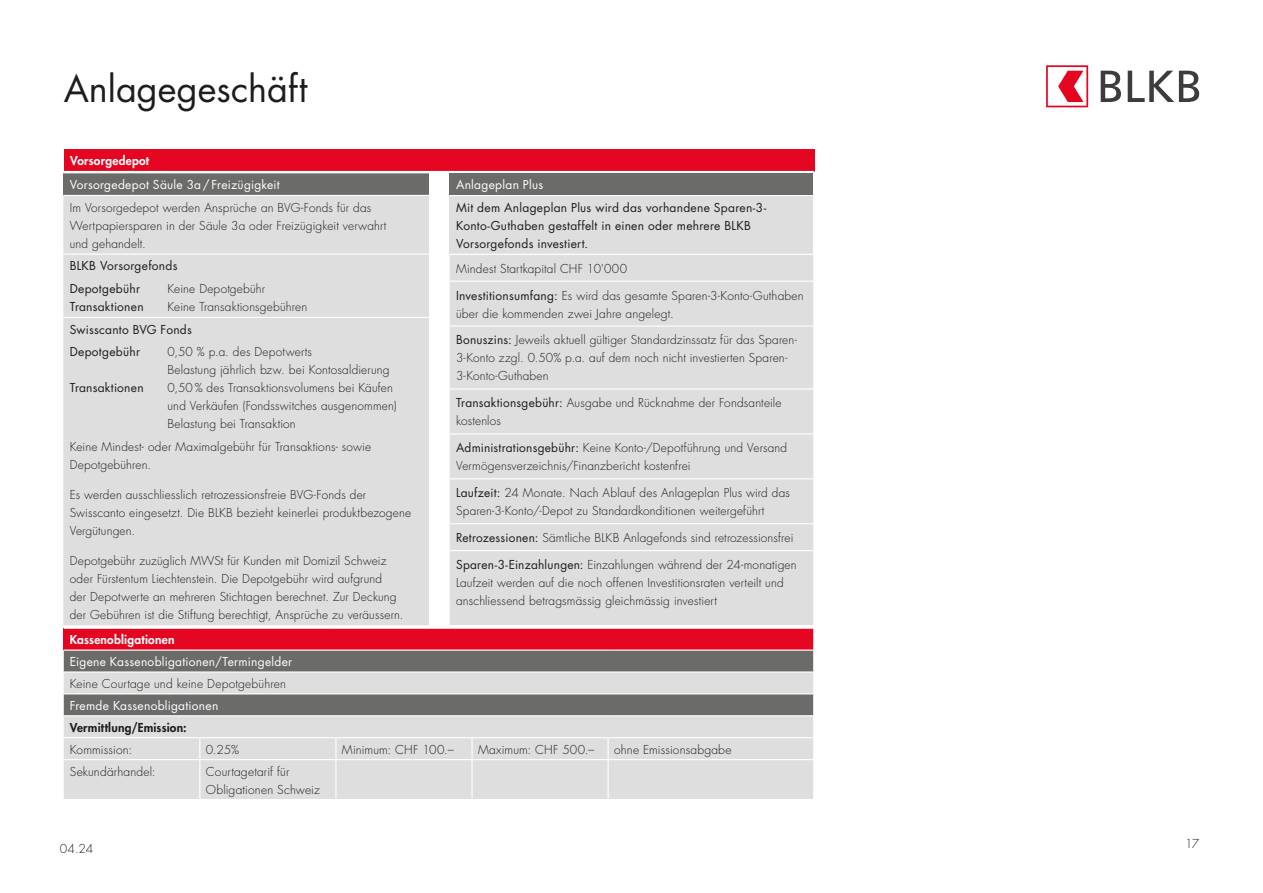
<style>
.page{position:relative;width:1263px;height:893px;background:#fff}
.page>*{position:absolute;margin:0;border:0;box-sizing:border-box;transform-origin:0 0}
.t1{font:36px "Futura Std";color:#1d1d1b}
.t2{font:300 12px/18px "Futura Std";letter-spacing:.015em;color:#1d1d1b}
.t3{font:12px/22.6px "Futura Std";letter-spacing:.02em;color:#1d1d1b}
.t4{font:12px "Futura Std";letter-spacing:.02em;color:#fff}
.t5{font:800 12px "Futura Std";letter-spacing:.02em;color:#fff}
.t6{font:800 12px "Futura Std";letter-spacing:.015em;color:#1d1d1b}
.s1{font-weight:400}
</style>
<div class="page">
<div style="left:63px;top:173px;width:366px;height:22px;background:#6b6b6a"></div>
<div style="left:63px;top:196px;width:366px;height:429px;background:#dedede"></div>
<hr style="left:63px;top:317px;width:98px;height:1px;background:#fff">
<hr style="left:161px;top:317px;width:268px;height:1px;background:#fff">
<hr style="left:63px;top:254px;width:98px;height:1px;background:#fff">
<hr style="left:161px;top:254px;width:268px;height:1px;background:#fff">
<div style="left:450px;top:173px;width:363px;height:23px;background:#6b6b6a"></div>
<div style="left:450px;top:196px;width:363px;height:58px;background:#dedede"></div>
<div style="left:450px;top:255px;width:363px;height:370px;background:#dedede"></div>
<hr style="left:450px;top:195px;width:363px;height:1px;background:#fff">
<hr style="left:450px;top:281px;width:363px;height:1px;background:#fff">
<hr style="left:450px;top:388px;width:363px;height:2px;background:#fff">
<hr style="left:450px;top:325px;width:363px;height:2px;background:#fff">
<hr style="left:450px;top:433px;width:363px;height:1px;background:#fff">
<hr style="left:450px;top:478px;width:363px;height:1px;background:#fff">
<hr style="left:450px;top:523px;width:363px;height:1px;background:#fff">
<hr style="left:450px;top:550px;width:363px;height:1px;background:#fff">
<div style="left:64px;top:628px;width:750px;height:22px;background:#e40521"></div>
<div style="left:64px;top:651px;width:749px;height:20px;background:#6b6b6a"></div>
<svg style="left:64px;top:673px;width:749px;height:126px;background:#cacaca"></svg>
<hr style="left:64px;top:628px;width:136px;height:1px;background:#fff">
<hr style="left:200px;top:628px;width:136px;height:1px;background:#fff">
<hr style="left:336px;top:628px;width:136px;height:1px;background:#fff">
<hr style="left:472px;top:628px;width:136px;height:1px;background:#fff">
<hr style="left:608px;top:628px;width:206px;height:1px;background:#fff">
<hr style="left:64px;top:649px;width:136px;height:2px;background:#fff">
<hr style="left:200px;top:649px;width:136px;height:2px;background:#fff">
<hr style="left:336px;top:649px;width:136px;height:2px;background:#fff">
<hr style="left:472px;top:649px;width:136px;height:2px;background:#fff">
<hr style="left:608px;top:649px;width:206px;height:2px;background:#fff">
<hr style="left:64px;top:693px;width:136px;height:1px;background:#fff">
<hr style="left:200px;top:693px;width:136px;height:1px;background:#fff">
<hr style="left:336px;top:693px;width:136px;height:1px;background:#fff">
<hr style="left:472px;top:693px;width:136px;height:1px;background:#fff">
<hr style="left:608px;top:693px;width:206px;height:1px;background:#fff">
<hr style="left:64px;top:715px;width:136px;height:1px;background:#fff">
<hr style="left:200px;top:715px;width:136px;height:1px;background:#fff">
<hr style="left:336px;top:715px;width:136px;height:1px;background:#fff">
<hr style="left:472px;top:715px;width:136px;height:1px;background:#fff">
<hr style="left:608px;top:715px;width:206px;height:1px;background:#fff">
<hr style="left:64px;top:737px;width:136px;height:1px;background:#fff">
<hr style="left:200px;top:737px;width:136px;height:1px;background:#fff">
<hr style="left:336px;top:737px;width:136px;height:1px;background:#fff">
<hr style="left:472px;top:737px;width:136px;height:1px;background:#fff">
<hr style="left:608px;top:737px;width:206px;height:1px;background:#fff">
<hr style="left:64px;top:759px;width:136px;height:1px;background:#fff">
<hr style="left:200px;top:759px;width:136px;height:1px;background:#fff">
<hr style="left:336px;top:759px;width:136px;height:1px;background:#fff">
<hr style="left:472px;top:759px;width:136px;height:1px;background:#fff">
<hr style="left:608px;top:759px;width:206px;height:1px;background:#fff">
<svg style="left:199px;top:738px;width:1px;height:21px"></svg>
<svg style="left:335px;top:738px;width:1px;height:21px"></svg>
<hr style="left:471px;top:738px;width:2px;height:21px;background:#fff">
<hr style="left:607px;top:738px;width:2px;height:21px;background:#fff">
<svg style="left:813px;top:629px;width:1px;height:87px"></svg>
<hr style="left:199px;top:760px;width:1px;height:39px;background:#fff">
<hr style="left:335px;top:760px;width:1px;height:39px;background:#fff">
<hr style="left:471px;top:760px;width:2px;height:39px;background:#fff">
<hr style="left:607px;top:760px;width:2px;height:39px;background:#fff">
<div style="left:64px;top:149px;width:750px;height:22px;background:#e40521"></div>
<svg style="left:1046px;top:65px;width:42px;height:42px"></svg>
<svg style="left:1101px;top:71px;width:20px;height:31px"></svg>
<svg style="left:1128px;top:71px;width:71px;height:31px"></svg>
<h1 class="t1" style="left:64px;top:66px;width:245px">Anlagegeschäft</h1>
<p class="t5" style="left:70px;top:153px;width:81px">Vorsorgedepot</p>
<p class="t4" style="left:70px;top:177px;width:212px">Vorsorgedepot Säule 3a/ Freizügigkeit</p>
<p class="t2" style="left:70px;top:199px;width:318px">Im Vorsorgedepot werden Ansprüche an BVG-Fonds für das<br>Wertpapiersparen in der Säule 3a oder Freizügigkeit verwahrt und gehandelt.</p>
<p class="t3" style="left:70px;top:255px;width:109px">BLKB Vorsorgefonds<br>Depotgebühr</p>
<p class="t3" style="left:70px;top:295px;width:76px">Transaktionen</p>
<p class="t2" style="left:168px;top:280px;width:141px">Keine Depotgebühr<br>Keine Transaktionsgebühren</p>
<p class="t3" style="left:70px;top:318px;width:124px">Swisscanto BVG Fonds<br>Depotgebühr</p>
<p class="t3" style="left:70px;top:377px;width:76px">Transaktionen</p>
<p class="t2" style="left:168px;top:343px;width:231px">0,50 % p.a. des Depotwerts<br>Belastung jährlich bzw. bei Kontosaldierung 0,50% des Transaktionsvolumens bei Käufen und Verkäufen (Fondsswitches ausgenommen)<br>Belastung bei Transaktion</p>
<p class="t2" style="left:70px;top:438px;width:303px">Keine Mindest- oder Maximalgebühr für Transaktions- sowie<br>Depotgebühren.</p>
<p class="t2" style="left:70px;top:486px;width:343px">Es werden ausschliesslich retrozessionsfreie BVG-Fonds der<br>Swisscanto eingesetzt. Die BLKB bezieht keinerlei produktbezogene<br>Vergütungen.</p>
<p class="t2" style="left:70px;top:552px;width:335px">Depotgebühr zuzüglich MWSt für Kunden mit Domizil Schweiz oder Fürstentum Liechtenstein. Die Depotgebühr wird aufgrund<br>der Depotwerte an mehreren Stichtagen berechnet. Zur Deckung der Gebühren ist die Stiftung berechtigt, Ansprüche zu veräussern.</p>
<p class="t4" style="left:456px;top:177px;width:89px">Anlageplan Plus</p>
<p class="t3" style="left:456px;top:199px;width:312px;line-height:18px">Mit dem Anlageplan Plus wird das vorhandene Sparen-3-<br>Konto-Guthaben gestaffelt in einen oder mehrere BLKB<br>Vorsorgefonds investiert.</p>
<p class="t2" style="left:456px;top:260px;width:172px">Mindest Startkapital CHF 10'000</p>
<p class="t2" style="left:456px;top:287px;width:349px"><span class="s1">Investitionsumfang:</span> Es wird das gesamte Sparen-3-Konto-Guthaben über die kommenden zwei Jahre angelegt.</p>
<p class="t2" style="left:456px;top:331px;width:342px"><span class="s1">Bonuszins:</span> Jeweils aktuell gültiger Standardzinssatz für das Sparen-<br>3-Konto zzgl. 0.50% p.a. auf dem noch nicht investierten Sparen-<br>3-Konto-Guthaben</p>
<p class="t2" style="left:456px;top:394px;width:327px"><span class="s1">Transaktionsgebühr:</span> Ausgabe und Rücknahme der Fondsanteile kostenlos</p>
<p class="t2" style="left:456px;top:439px;width:333px"><span class="s1">Administrationsgebühr:</span> Keine Konto-/Depotführung und Versand<br>Vermögensverzeichnis/Finanzbericht kostenfrei</p>
<p class="t2" style="left:456px;top:484px;width:335px"><span class="s1">Laufzeit:</span> 24 Monate. Nach Ablauf des Anlageplan Plus wird das<br>Sparen-3-Konto/-Depot zu Standardkonditionen weitergeführt</p>
<p class="t2" style="left:456px;top:529px;width:339px"><span class="s1">Retrozessionen:</span> Sämtliche BLKB Anlagefonds sind retrozessionsfrei</p>
<p class="t2" style="left:456px;top:556px;width:342px"><span class="s1">Sparen-3-Einzahlungen:</span> Einzahlungen während der 24-monatigen<br>Laufzeit werden auf die noch offenen Investitionsraten verteilt und anschliessend betragsmässig gleichmässig investiert</p>
<p class="t5" style="left:70px;top:632px;width:106px">Kassenobligationen</p>
<p class="t4" style="left:70px;top:654px;width:224px">Eigene Kassenobligationen/Termingelder</p>
<p class="t2" style="left:70px;top:675px;width:218px">Keine Courtage und keine Depotgebühren</p>
<p class="t4" style="left:70px;top:698px;width:150px">Fremde Kassenobligationen</p>
<p class="t6" style="left:70px;top:720px;width:118px">Vermittlung/Emission:</p>
<p class="t2" style="left:70px;top:741px;width:64px">Kommission:</p>
<p class="t2" style="left:206px;top:741px;width:35px">0.25%</p>
<p class="t2" style="left:342px;top:741px;width:113px">Minimum: CHF 100.–</p>
<p class="t2" style="left:478px;top:741px;width:118px">Maximum: CHF 500.–</p>
<p class="t2" style="left:614px;top:741px;width:119px">ohne Emissionsabgabe</p>
<p class="t2" style="left:70px;top:762px;width:87px">Sekundärhandel:</p>
<p class="t2" style="left:206px;top:762px;width:116px">Courtagetarif für<br>Obligationen Schweiz</p>
<p class="t2" style="left:60px;top:840px;width:35px">04.24</p>
<p class="t2" style="left:1185px;top:835px;width:15px">17</p>
</div>
